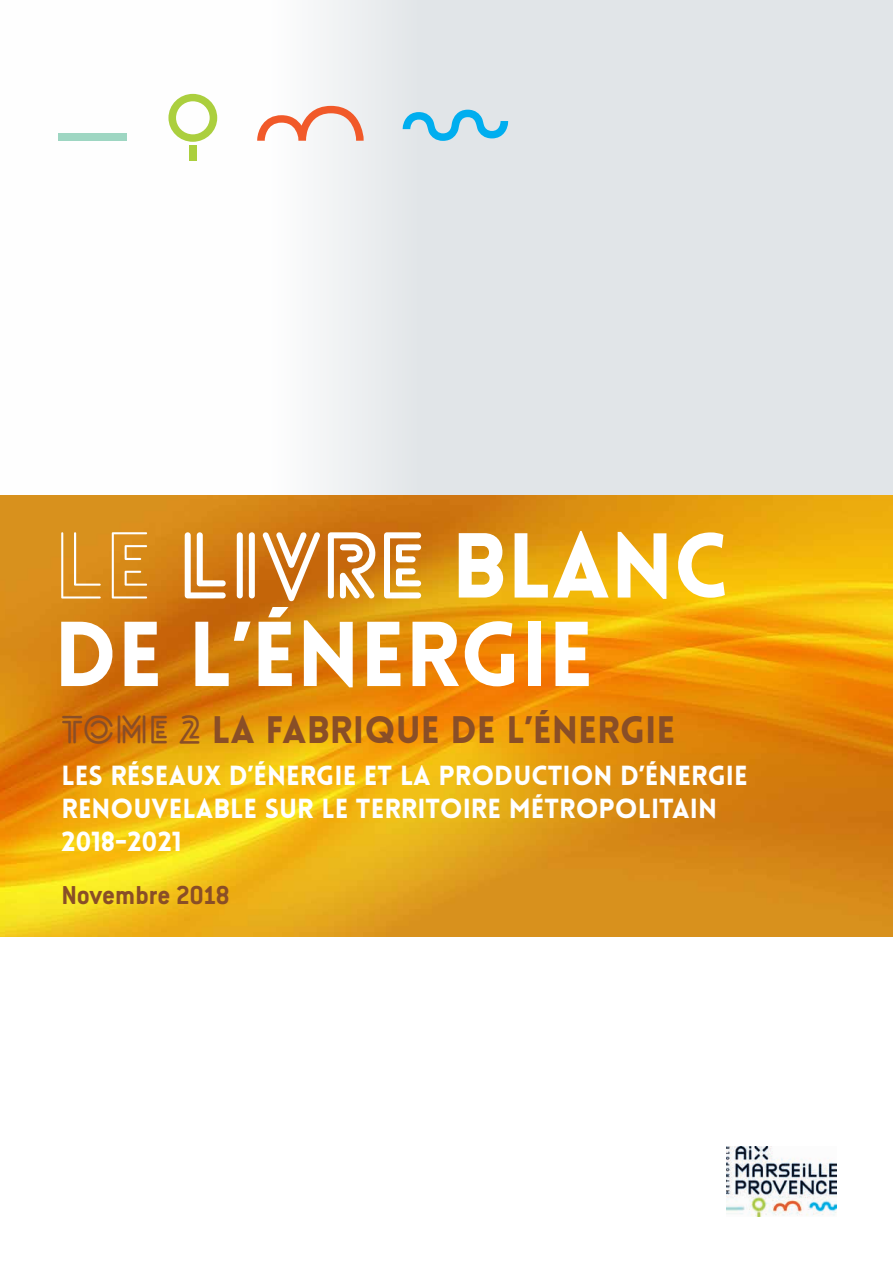
<style>
.page{position:relative;width:893px;height:1263px;background:#fff}
.page>*{position:absolute;margin:0;border:0;box-sizing:border-box;transform-origin:0 0}
.t1{font:700 89.85px "Lovelo Line";color:#fff}
.t2{font:900 89.85px "Lovelo";color:#fff}
.t3{font:900 37.5px "Lovelo";color:#894e27}
.t4{font:700 28.5px "Conduit ITC Std";color:#894e27}
.t5{font:900 27px/33px "Lovelo";color:#fff}
.s1{font-weight:300}
.s2{font-family:"Lovelo";font-weight:900}
.s3{font-family:"Lovelo Line";font-weight:700}
</style>
<div class="page">
<div style="left:0;top:0;width:893px;height:558px;background:linear-gradient(to right,#fff,#d8dde1)"></div>
<img style="left:0;top:495px;width:893px;height:441px">
<img style="left:727px;top:1147px;width:110px;height:69px">
<svg style="left:257px;top:106px;width:107px;height:35px"></svg>
<svg style="left:168px;top:94px;width:49px;height:48px"></svg>
<div style="left:189px;top:145px;width:8px;height:16px;background:#abcf3e"></div>
<svg style="left:403px;top:110px;width:105px;height:31px"></svg>
<div style="left:58px;top:133px;width:68px;height:8px;background:#9ed6c2"></div>
<h1 class="t1" style="left:54px;top:510px;width:675px"><span class="s1">LE</span> LIVRE <span class="s2">BLANC</span></h1>
<h1 class="t2" style="left:54px;top:598px;width:541px">DE L’ÉNERGIE</h1>
<h2 class="t3" style="left:61px;top:707px;width:616px"><span class="s3">TOME 2</span> LA FABRIQUE DE L’ÉNERGIE</h2>
<p class="t5" style="left:61px;top:759px;width:688px">LES RÉSEAUX D’ÉNERGIE ET LA PRODUCTION D’ÉNERGIE<br>RENOUVELABLE SUR LE TERRITOIRE MÉTROPOLITAIN<br>2018-2021</p>
<p class="t4" style="left:61px;top:878px;width:170px">Novembre 2018</p>
</div>
